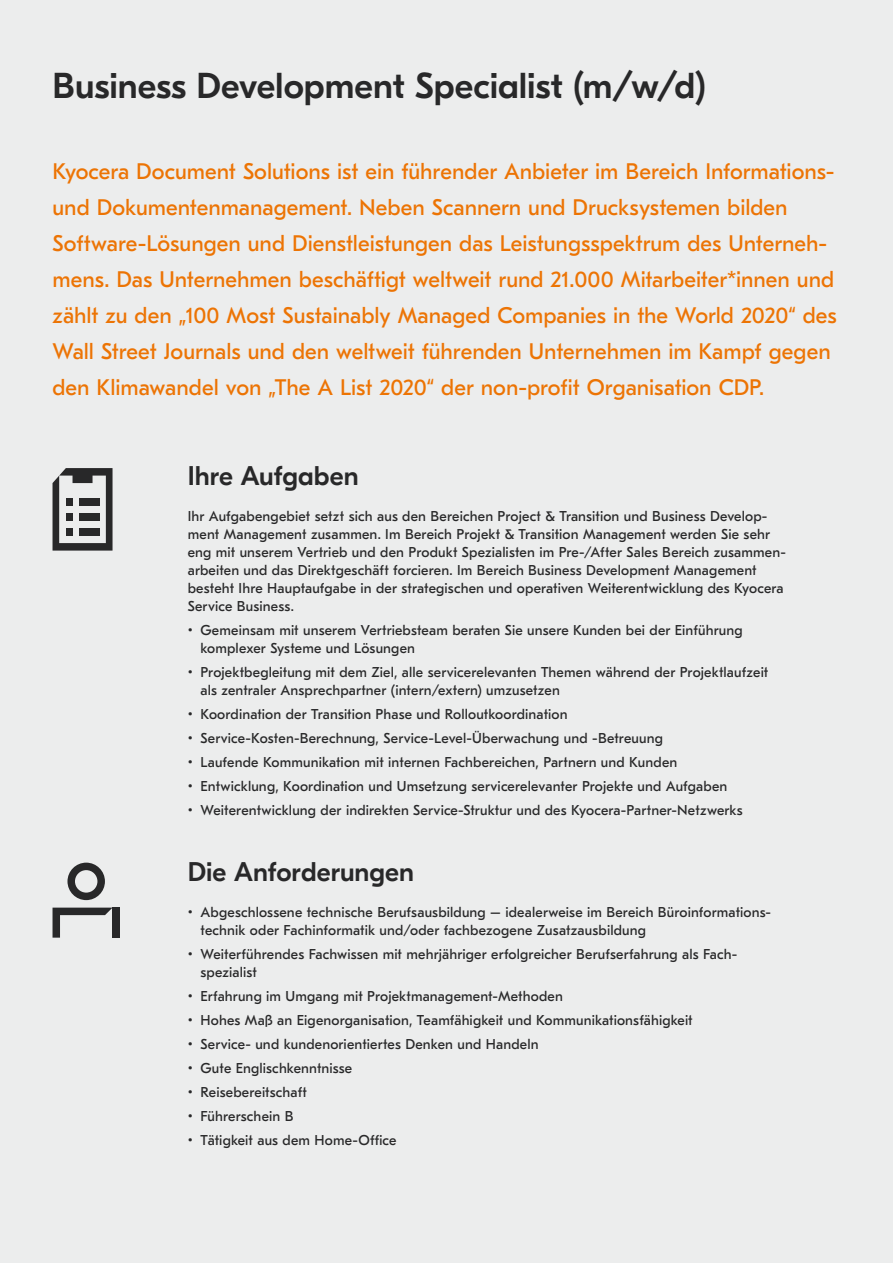
<style>
.page{position:relative;width:893px;height:1263px;background:#eceded}
.page>*{position:absolute;margin:0;border:0;box-sizing:border-box;transform-origin:0 0}
.bezeichnung{font:500 36px "GT Eesti Pro Display";color:#282829}
.head{font:500 27px "GT Eesti Pro Display";color:#282829}
.einleitung{font:22.5px/36px "GT Eesti Pro Text";color:#ec7404}
.punkte{font:14.25px/18px "GT Eesti Pro Text";letter-spacing:.01em;color:#282829}
</style>
<div class="page">
<svg style="left:53px;top:468px;width:60px;height:83px"></svg>
<div style="left:66px;top:498px;width:7px;height:8px;background:#282829"></div>
<div style="left:66px;top:513px;width:7px;height:8px;background:#282829"></div>
<div style="left:66px;top:528px;width:7px;height:8px;background:#282829"></div>
<div style="left:79px;top:498px;width:20px;height:8px;background:#282829"></div>
<div style="left:79px;top:513px;width:20px;height:8px;background:#282829"></div>
<div style="left:79px;top:528px;width:20px;height:8px;background:#282829"></div>
<svg style="left:53px;top:908px;width:60px;height:30px"></svg>
<div style="left:113px;top:908px;width:7px;height:30px;background:#282829"></div>
<svg style="left:67px;top:863px;width:38px;height:37px"></svg>
<p class="bezeichnung" style="left:53px;top:66px;width:655px">Business Development Specialist (m/w/d)</p>
<p class="einleitung" style="left:53px;top:153px;width:786px">Kyocera Document Solutions ist ein führender Anbieter im Bereich Informations&shy;und Dokumentenmanagement. Neben Scannern und Drucksystemen bilden Software-Lösungen und Dienstleistungen das Leistungsspektrum des Unterneh&shy;mens. Das Unternehmen beschäftigt weltweit rund 21.000 Mitarbeiter*innen und zählt zu den „100 Most Sustainably Managed Companies in the World 2020“ des Wall Street Journals und den weltweit führenden Unternehmen im Kampf gegen den Klimawandel von „The A List 2020“ der non-profit Organisation CDP.</p>
<p class="head" style="left:188px;top:461px;width:172px">Ihre Aufgaben</p>
<p class="punkte" style="left:188px;top:507px;width:598px">Ihr Aufgabengebiet setzt sich aus den Bereichen Project &amp; Transition und Business Develop&shy;ment Management zusammen. Im Bereich Projekt &amp; Transition Management werden Sie sehr eng mit unserem Vertrieb und den Produkt Spezialisten im Pre-/After Sales Bereich zusammen&shy;arbeiten und das Direktgeschäft forcieren. Im Bereich Business Development Management besteht Ihre Hauptaufgabe in der strategischen und operativen Weiterentwicklung des Kyocera Service Business.</p>
<p class="punkte" style="left:200px;top:621px;width:544px;text-indent:-13px">• Gemeinsam mit unserem Vertriebsteam beraten Sie unsere Kunden bei der Einführung komplexer Systeme und Lösungen</p>
<p class="punkte" style="left:200px;top:663px;width:569px;text-indent:-13px">• Projektbegleitung mit dem Ziel, alle servicerelevanten Themen während der Projektlaufzeit als zentraler Ansprechpartner (intern/extern) umzusetzen</p>
<p class="punkte" style="left:188px;top:705px;width:381px">• Koordination der Transition Phase und Rolloutkoordination</p>
<p class="punkte" style="left:188px;top:729px;width:477px">• Service-Kosten-Berechnung, Service-Level-Überwachung und -Betreuung</p>
<p class="punkte" style="left:188px;top:753px;width:491px">• Laufende Kommunikation mit internen Fachbereichen, Partnern und Kunden</p>
<p class="punkte" style="left:188px;top:777px;width:541px">• Entwicklung, Koordination und Umsetzung servicerelevanter Projekte und Aufgaben</p>
<p class="punkte" style="left:188px;top:801px;width:557px">• Weiterentwicklung der indirekten Service-Struktur und des Kyocera-Partner-Netzwerks</p>
<p class="head" style="left:188px;top:857px;width:228px">Die Anforderungen</p>
<p class="punkte" style="left:200px;top:903px;width:572px;text-indent:-13px">• Abgeschlossene technische Berufsausbildung – idealerweise im Bereich Büroinformations&shy;technik oder Fachinformatik und/oder fachbezogene Zusatzausbildung</p>
<p class="punkte" style="left:200px;top:945px;width:537px;text-indent:-13px">• Weiterführendes Fachwissen mit mehrjähriger erfolgreicher Berufserfahrung als Fach&shy;spezialist</p>
<p class="punkte" style="left:188px;top:987px;width:377px">• Erfahrung im Umgang mit Projektmanagement-Methoden</p>
<p class="punkte" style="left:188px;top:1011px;width:506px">• Hohes Maß an Eigenorganisation, Teamfähigkeit und Kommunikationsfähigkeit</p>
<p class="punkte" style="left:188px;top:1035px;width:352px">• Service- und kundenorientiertes Denken und Handeln</p>
<p class="punkte" style="left:188px;top:1059px;width:166px">• Gute Englischkenntnisse</p>
<p class="punkte" style="left:188px;top:1083px;width:121px">• Reisebereitschaft</p>
<p class="punkte" style="left:188px;top:1107px;width:107px">• Führerschein B</p>
<p class="punkte" style="left:188px;top:1131px;width:210px">• Tätigkeit aus dem Home-Office</p>
</div>
